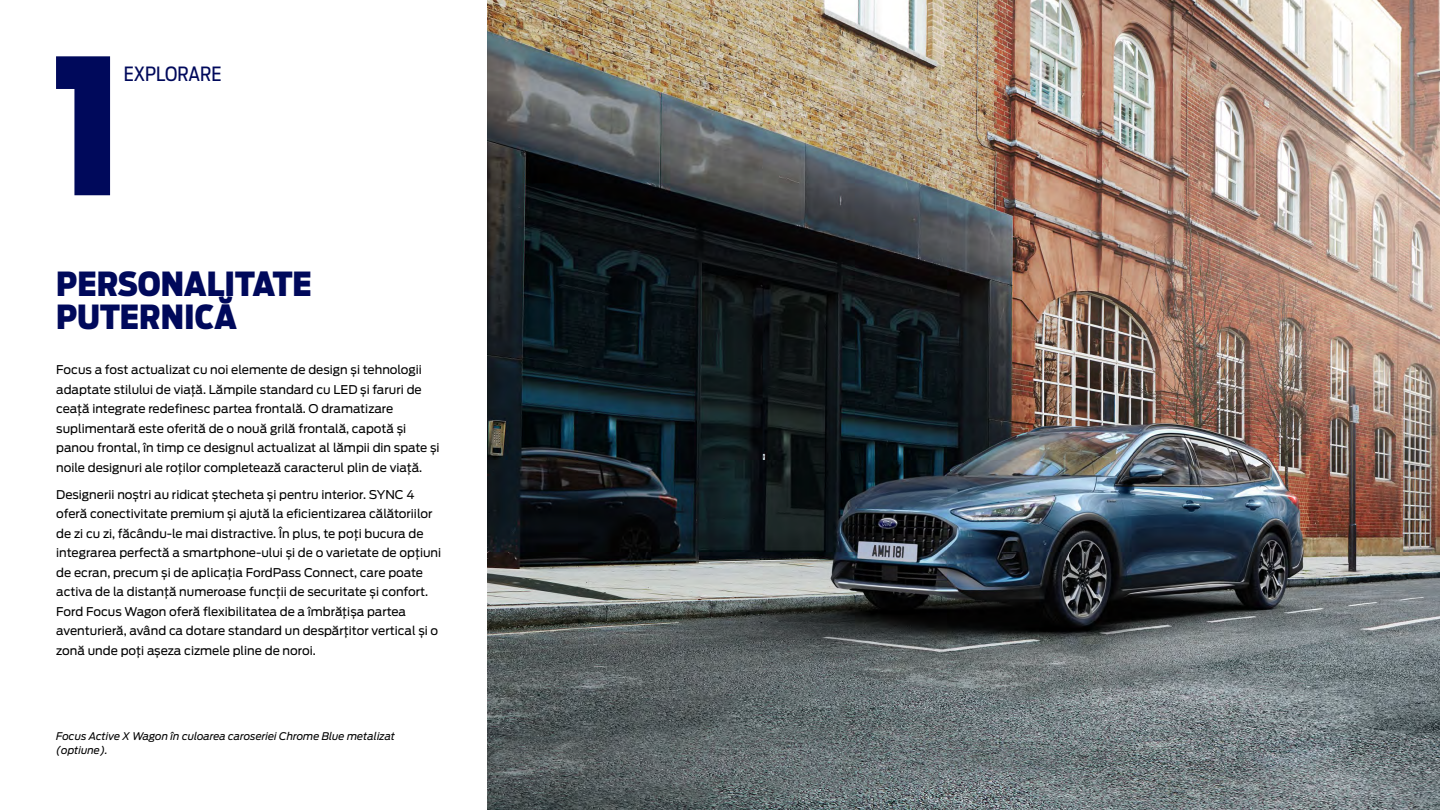
<style>
.page{position:relative;width:1440px;height:810px;background:#fff}
.page>*{position:absolute;margin:0;border:0;box-sizing:border-box;transform-origin:0 0}
.t1{font:900 187.5px "Ford Antenna Cond";color:#00095b}
.t2{font:900 33px/33px "Ford Antenna Cond";color:#00095b}
.t3{font:19.5px "Ford Antenna Cond";color:#00095b}
.t4{font:12px/19.5px "Ford Antenna";color:#000}
.t5{font:italic 10.5px/13.5px "Ford Antenna";color:#000}
</style>
<div class="page">
<img style="left:488px;top:0;width:952px;height:810px">
<h1 class="t1" style="left:52px;top:-48px;width:74px">1</h1>
<h3 class="t3" style="left:124px;top:58px;width:99px">EXPLORARE</h3>
<h2 class="t2" style="left:56px;top:264px;width:257px">PERSONALITATE<br>PUTERNICĂ</h2>
<p class="t4" style="left:56px;top:359px;width:385px">Focus a fost actualizat cu noi elemente de design și tehnologii adaptate stilului de viață. Lămpile standard cu LED și faruri de ceață integrate redefinesc partea frontală. O dramatizare suplimentară este oferită de o nouă grilă frontală, capotă și panou frontal, în timp ce designul actualizat al lămpii din spate și noile designuri ale roților completează caracterul plin de viață.</p>
<p class="t4" style="left:56px;top:483px;width:386px">Designerii noștri au ridicat ștecheta și pentru interior. SYNC 4 oferă conectivitate premium și ajută la eficientizarea călătoriilor de zi cu zi, făcându-le mai distractive. În plus, te poți bucura de integrarea perfectă a smartphone-ului și de o varietate de opțiuni de ecran, precum și de aplicația FordPass Connect, care poate activa de la distanță numeroase funcții de securitate și confort.<br>Ford Focus Wagon oferă flexibilitatea de a îmbrățișa partea aventurieră, având ca dotare standard un despărțitor vertical și o zonă unde poți așeza cizmele pline de noroi.</p>
<p class="t5" style="left:56px;top:729px;width:340px">Focus Active X Wagon în culoarea caroseriei Chrome Blue metalizat (optiune).</p>
</div>
